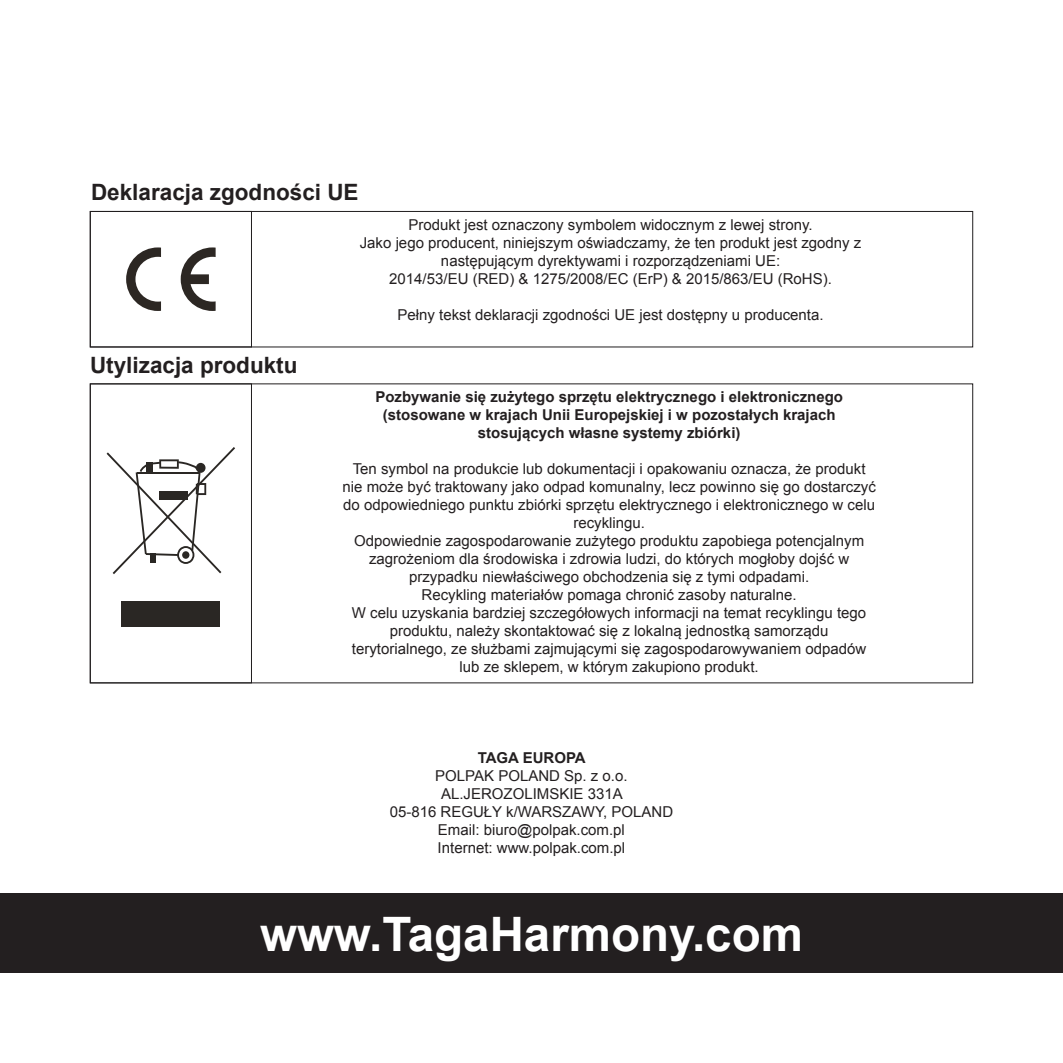
<style>
.page{position:relative;width:1063px;height:1063px;background:#fff}
.page>*{position:absolute;margin:0;border:0;box-sizing:border-box;transform-origin:0 0}
.t1{font:700 47.5px "Arial";color:#fff}
.t2{font:700 22.5px "Arial";color:#231f20}
.t3{font:15px/18px "Arial";color:#231f20;text-align:center}
.t4{font:700 15px/18px "Arial";color:#231f20;text-align:center}
</style>
<div class="page">
<div style="left:0;top:894px;width:1063px;height:79px;background:#231f20"></div>
<div style="left:122px;top:601px;width:98px;height:26px;background:#2a2724"></div>
<svg style="left:107px;top:447px;width:128px;height:127px"></svg>
<div style="left:90px;top:384px;width:162px;height:299px;border:1px solid #201d1e"></div>
<div style="left:90px;top:211px;width:883px;height:136px;border:1px solid #201d1e"></div>
<svg style="left:126px;top:247px;width:35px;height:64px"></svg>
<svg style="left:181px;top:247px;width:35px;height:64px"></svg>
<div style="left:90px;top:211px;width:162px;height:136px;border:1px solid #201d1e"></div>
<h2 class="t2" style="left:91px;top:177px;width:269px">Deklaracja zgodności UE</h2>
<h2 class="t2" style="left:90px;top:350px;width:209px">Utylizacja produktu</h2>
<p class="t3" style="left:360px;top:216px;width:503px">Produkt jest oznaczony symbolem widocznym z lewej strony.<br>Jako jego producent, niniejszym oświadczamy, że ten produkt jest zgodny z następującym dyrektywami i rozporządzeniami UE:<br>2014/53/EU (RED) &amp; 1275/2008/EC (ErP) &amp; 2015/863/EU (RoHS).</p>
<p class="t3" style="left:398px;top:306px;width:428px">Pełny tekst deklaracji zgodności UE jest dostępny u producenta.</p>
<p class="t4" style="left:375px;top:389px;width:469px">Pozbywanie się zużytego sprzętu elektrycznego i elektronicznego (stosowane w krajach Unii Europejskiej i w pozostałych krajach stosujących własne systemy zbiórki)</p>
<p class="t3" style="left:343px;top:460px;width:535px">Ten symbol na produkcie lub dokumentacji i opakowaniu oznacza, że produkt nie może być traktowany jako odpad komunalny, lecz powinno się go dostarczyć do odpowiedniego punktu zbiórki sprzętu elektrycznego i elektronicznego w celu recyklingu.<br>Odpowiednie zagospodarowanie zużytego produktu zapobiega potencjalnym zagrożeniom dla środowiska i zdrowia ludzi, do których mogłoby dojść w przypadku niewłaściwego obchodzenia się z tymi odpadami.<br>Recykling materiałów pomaga chronić zasoby naturalne.<br>W celu uzyskania bardziej szczegółowych informacji na temat recyklingu tego produktu, należy skontaktować się z lokalną jednostką samorządu terytorialnego, ze służbami zajmującymi się zagospodarowywaniem odpadów lub ze sklepem, w którym zakupiono produkt.</p>
<p class="t4" style="left:478px;top:750px;width:110px">TAGA EUROPA</p>
<p class="t3" style="left:390px;top:767px;width:285px">POLPAK POLAND Sp. z o.o.<br>AL.JEROZOLIMSKIE 331A<br>05-816 REGUŁY k/WARSZAWY, POLAND<br>Email: biuro@polpak.com.pl<br>Internet: www.polpak.com.pl</p>
<h1 class="t1" style="left:260px;top:903px;width:544px">www.TagaHarmony.com</h1>
</div>
